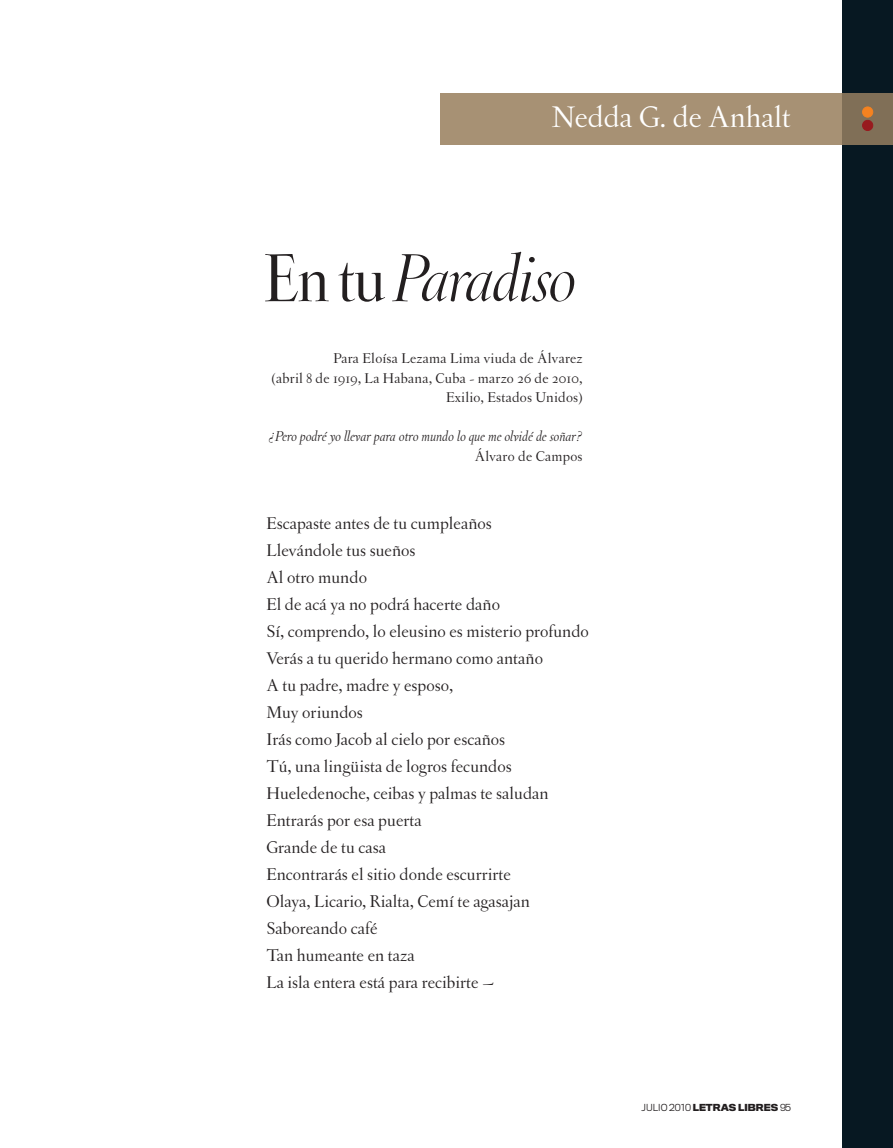
<style>
.page{position:relative;width:893px;height:1148px;background:#fff}
.page>*{position:absolute;margin:0;border:0;box-sizing:border-box;transform-origin:0 0}
.t1{font:italic 72px "Letras Display";letter-spacing:-.02em;color:#231f20}
.t2{font:31.5px "Letras Oldstyle";color:#fff}
.t3{font:18px/27px "Letras Oldstyle";color:#231f20}
.t4{font:15px/19.5px "Letras Oldstyle";letter-spacing:.015em;color:#231f20;text-align:right}
.t5{font:italic 15px "Letras Oldstyle";color:#231f20}
.t6{font:700 9px "Titling Gothic FB Normal";color:#231f20}
.s1{font-style:normal}
.s2{font-weight:300}
</style>
<div class="page">
<div style="left:842px;top:0;width:51px;height:1148px;background:#071822"></div>
<div style="left:440px;top:93px;width:402px;height:52px;background:#a79174"></div>
<div style="left:842px;top:93px;width:51px;height:52px;background:#806f57"></div>
<div style="left:862px;top:107px;width:11px;height:10px;background:#f58220;border-radius:50%"></div>
<div style="left:862px;top:107px;width:11px;height:10px;border:1px solid #f58220;border-radius:50%"></div>
<div style="left:862px;top:120px;width:11px;height:11px;background:#981a1e;border-radius:50%"></div>
<div style="left:862px;top:120px;width:11px;height:11px;border:1px solid #981a1e;border-radius:50%"></div>
<h2 class="t2" style="left:551px;top:100px;width:241px">Nedda G. de Anhalt</h2>
<h1 class="t1" style="left:264px;top:240px;width:315px"><span class="s1">En tu</span> Paradiso</h1>
<p class="t4" style="left:272px;top:349px;width:312px">Para Eloísa Lezama Lima viuda de Álvarez<br>(abril 8 de 1919, La Habana, Cuba - marzo 26 de 2010,<br>Exilio, Estados Unidos)</p>
<p class="t5" style="left:269px;top:428px;width:315px">¿Pero podré yo llevar para otro mundo lo que me olvidé de soñar?</p>
<p class="t4" style="left:475px;top:446px;width:109px">Álvaro de Campos</p>
<p class="t3" style="left:266px;top:509px;width:324px">Escapaste antes de tu cumpleaños<br>Llevándole tus sueños<br>Al otro mundo<br>El de acá ya no podrá hacerte daño<br>Sí, comprendo, lo eleusino es misterio profundo<br>Verás a tu querido hermano como antaño<br>A tu padre, madre y esposo,<br>Muy oriundos<br>Irás como Jacob al cielo por escaños<br>Tú, una lingüista de logros fecundos<br>Hueledenoche, ceibas y palmas te saludan<br>Entrarás por esa puerta<br>Grande de tu casa<br>Encontrarás el sitio donde escurrirte<br>Olaya, Licario, Rialta, Cemí te agasajan<br>Saboreando café<br>Tan humeante en taza<br>La isla entera está para recibirte ~</p>
<p class="t6" style="left:641px;top:1101px;width:151px"><span class="s2">julio 2010</span> LETRAS LIBRES <span class="s2">95</span></p>
</div>
